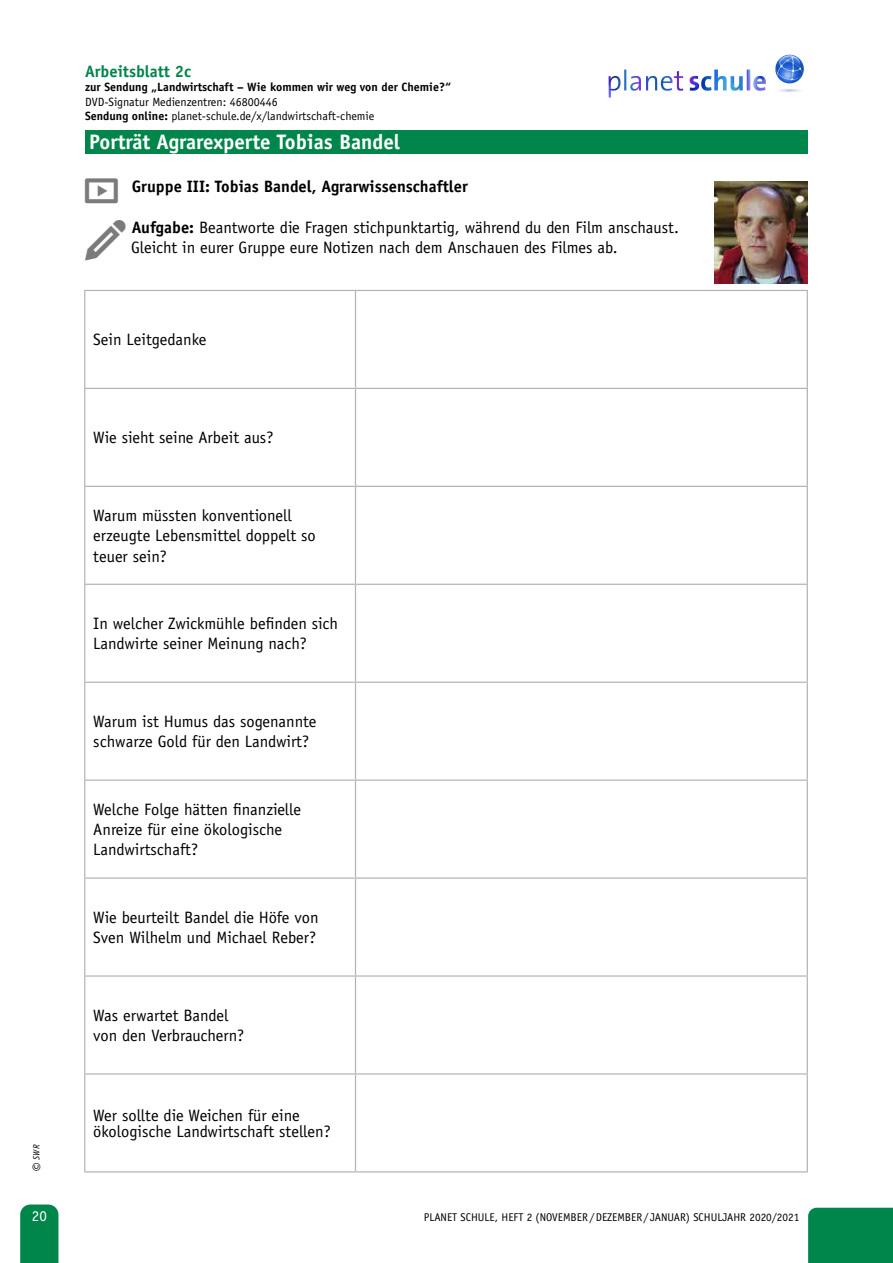
<style>
.page{position:relative;width:893px;height:1263px;background:#fff}
.page>*{position:absolute;margin:0;border:0;box-sizing:border-box;transform-origin:0 0}
.t1{font:700 21px "Officina Sans Std";color:#fff}
.t2{font:16.5px/20.2px "Officina Sans Std";color:#000}
.t3{font:700 16.5px "Officina Sans Std";color:#000}
.t4{font:700 16.5px "Officina Sans Std";color:#00854b}
.t5{font:15px "Officina Sans Std";color:#fff}
.t6{font:12px/14.4px "Officina Sans Std";color:#000}
.t7{font:700 12px "Officina Sans Std";color:#000}
.t8{font:11.25px "Officina Sans Std";color:#000}
.t9{font:italic 9px "Officina Sans Std";color:#000}
.s1{font-size:16.5px}
.s2{font-weight:700}
.s3{color:#7c7b7b}
</style>
<div class="page">
<div style="left:20px;top:1204px;width:38px;height:59px;background:#00854b"></div>
<div style="left:808px;top:1208px;width:85px;height:55px;background:#00854b"></div>
<div style="left:85px;top:130px;width:723px;height:23px;background:#00854b"></div>
<img style="left:714px;top:181px;width:94px;height:102px">
<hr style="left:84px;top:290px;width:271px;height:1px;background:#b3b2b2">
<hr style="left:84px;top:291px;width:1px;height:97px;background:#b3b2b2">
<hr style="left:355px;top:290px;width:453px;height:1px;background:#b3b2b2">
<hr style="left:355px;top:291px;width:1px;height:97px;background:#b3b2b2">
<hr style="left:807px;top:291px;width:1px;height:97px;background:#b3b2b2">
<hr style="left:84px;top:388px;width:271px;height:1px;background:#b3b2b2">
<hr style="left:84px;top:389px;width:1px;height:97px;background:#b3b2b2">
<hr style="left:355px;top:388px;width:453px;height:1px;background:#b3b2b2">
<hr style="left:355px;top:389px;width:1px;height:97px;background:#b3b2b2">
<hr style="left:807px;top:389px;width:1px;height:97px;background:#b3b2b2">
<hr style="left:84px;top:486px;width:271px;height:1px;background:#b3b2b2">
<hr style="left:84px;top:487px;width:1px;height:97px;background:#b3b2b2">
<hr style="left:355px;top:486px;width:453px;height:1px;background:#b3b2b2">
<hr style="left:355px;top:487px;width:1px;height:97px;background:#b3b2b2">
<hr style="left:807px;top:487px;width:1px;height:97px;background:#b3b2b2">
<hr style="left:84px;top:584px;width:271px;height:1px;background:#b3b2b2">
<hr style="left:84px;top:585px;width:1px;height:97px;background:#b3b2b2">
<hr style="left:355px;top:584px;width:453px;height:1px;background:#b3b2b2">
<hr style="left:355px;top:585px;width:1px;height:97px;background:#b3b2b2">
<hr style="left:807px;top:585px;width:1px;height:97px;background:#b3b2b2">
<hr style="left:84px;top:682px;width:271px;height:1px;background:#b3b2b2">
<hr style="left:84px;top:683px;width:1px;height:96px;background:#b3b2b2">
<hr style="left:355px;top:682px;width:453px;height:1px;background:#b3b2b2">
<hr style="left:355px;top:683px;width:1px;height:96px;background:#b3b2b2">
<hr style="left:807px;top:683px;width:1px;height:96px;background:#b3b2b2">
<hr style="left:84px;top:779px;width:271px;height:2px;background:#b3b2b2">
<hr style="left:84px;top:781px;width:1px;height:96px;background:#b3b2b2">
<hr style="left:355px;top:779px;width:453px;height:2px;background:#b3b2b2">
<hr style="left:355px;top:781px;width:1px;height:96px;background:#b3b2b2">
<hr style="left:807px;top:781px;width:1px;height:96px;background:#b3b2b2">
<hr style="left:84px;top:877px;width:271px;height:2px;background:#b3b2b2">
<hr style="left:84px;top:879px;width:1px;height:96px;background:#b3b2b2">
<hr style="left:355px;top:877px;width:453px;height:2px;background:#b3b2b2">
<hr style="left:355px;top:879px;width:1px;height:96px;background:#b3b2b2">
<hr style="left:807px;top:879px;width:1px;height:96px;background:#b3b2b2">
<hr style="left:84px;top:975px;width:271px;height:2px;background:#b3b2b2">
<hr style="left:84px;top:977px;width:1px;height:96px;background:#b3b2b2">
<hr style="left:355px;top:975px;width:453px;height:2px;background:#b3b2b2">
<hr style="left:355px;top:977px;width:1px;height:96px;background:#b3b2b2">
<hr style="left:807px;top:977px;width:1px;height:96px;background:#b3b2b2">
<hr style="left:84px;top:1073px;width:271px;height:1px;background:#b3b2b2">
<hr style="left:84px;top:1074px;width:1px;height:97px;background:#b3b2b2">
<hr style="left:355px;top:1073px;width:453px;height:1px;background:#b3b2b2">
<hr style="left:355px;top:1074px;width:1px;height:97px;background:#b3b2b2">
<hr style="left:807px;top:1074px;width:1px;height:97px;background:#b3b2b2">
<hr style="left:84px;top:1171px;width:271px;height:1px;background:#b3b2b2">
<hr style="left:355px;top:1171px;width:453px;height:1px;background:#b3b2b2">
<img style="left:608px;top:54px;width:196px;height:44px">
<p class="t9" style="left:31px;top:1172px;width:28px;rotate:-90deg"><span class="s1">©</span> SWR</p>
<p class="t5" style="left:32px;top:1207px;width:16px">20</p>
<p class="t4" style="left:85px;top:61px;width:108px">Arbeitsblatt 2c</p>
<p class="t7" style="left:85px;top:80px;width:368px">zur Sendung „Landwirtschaft – Wie kommen wir weg von der Chemie?“</p>
<p class="t6" style="left:85px;top:94px;width:291px">DVD-Signatur Medienzentren: 46800446<br><span class="s2">Sendung online:</span> planet-schule.de/x/landwirtschaft-chemie</p>
<p class="t1" style="left:89px;top:129px;width:312px">Porträt Agrarexperte Tobias Bandel</p>
<p class="t3" style="left:132px;top:177px;width:338px">Gruppe III: Tobias Bandel, Agrarwissenschaftler</p>
<p class="t2" style="left:132px;top:217px;width:549px"><span class="s2">Aufgabe:</span> Beantworte die Fragen stichpunktartig, während du den Film anschaust.</p>
<p class="t2" style="left:85px;top:238px;width:534px"><span class="s3">▼</span> Gleicht in eurer Gruppe eure Notizen nach dem Anschauen des Filmes ab.</p>
<p class="t2" style="left:93px;top:330px;width:115px">Sein Leitgedanke</p>
<p class="t2" style="left:93px;top:428px;width:182px">Wie sieht seine Arbeit aus?</p>
<p class="t2" style="left:93px;top:505px;width:224px">Warum müssten konventionell erzeugte Lebensmittel doppelt so teuer sein?</p>
<p class="t2" style="left:93px;top:613px;width:246px">In welcher Zwickmühle befinden sich<br>Landwirte seiner Meinung nach?</p>
<p class="t2" style="left:93px;top:711px;width:225px">Warum ist Humus das sogenannte schwarze Gold für den Landwirt?</p>
<p class="t2" style="left:93px;top:799px;width:209px">Welche Folge hätten finanzielle<br>Anreize für eine ökologische<br>Landwirtschaft?</p>
<p class="t2" style="left:93px;top:907px;width:227px">Wie beurteilt Bandel die Höfe von<br>Sven Wilhelm und Michael Reber?</p>
<p class="t2" style="left:93px;top:1005px;width:153px">Was erwartet Bandel von den Verbrauchern?</p>
<p class="t2" style="left:93px;top:1107px;width:239px;line-height:16.5px">Wer sollte die Weichen für eine ökologische Landwirtschaft stellen?</p>
<p class="t8" style="left:424px;top:1211px;width:377px">PLANET SCHULE, HEFT 2 (NOVEMBER/DEZEMBER/ JANUAR) SCHULJAHR 2020/2021</p>
</div>
